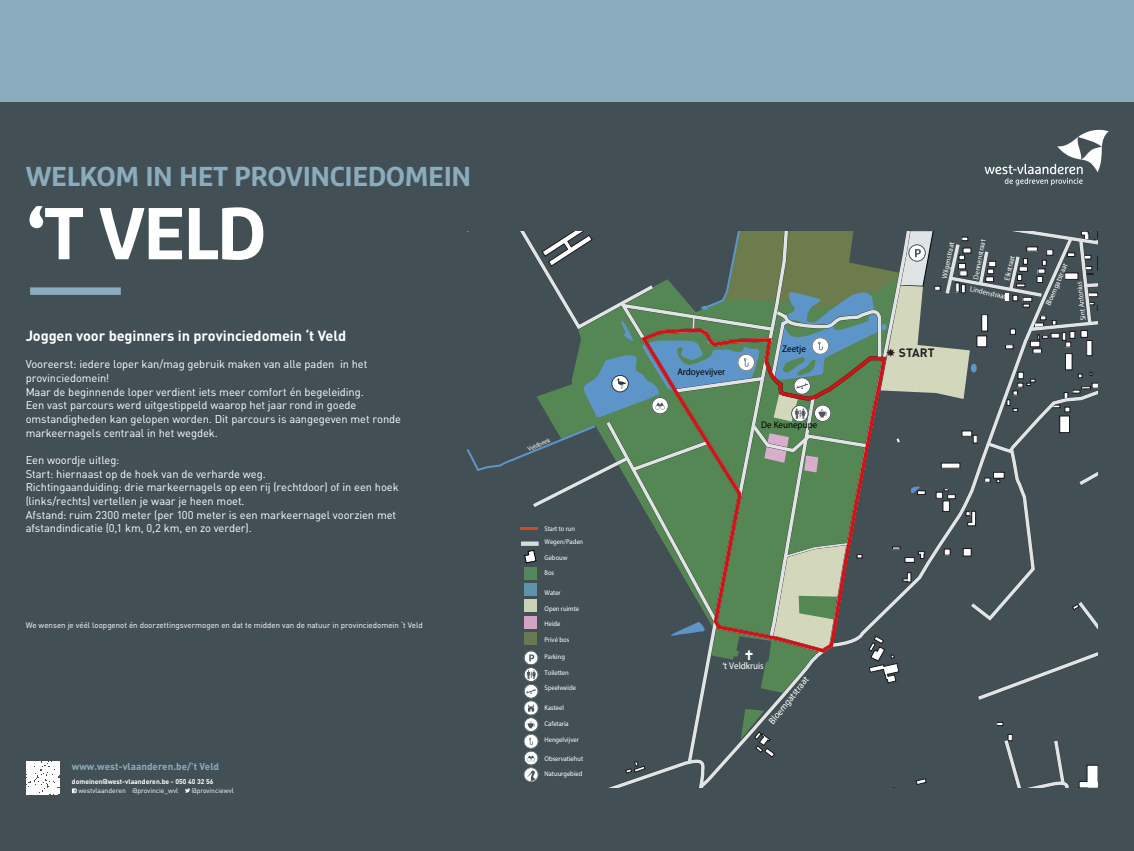
<style>
.page{position:relative;width:1134px;height:851px;background:#fff}
.page>*{position:absolute;margin:0;border:0;box-sizing:border-box;transform-origin:0 0}
.t1{font:700 73.35px "Marselis Pro";color:#fff}
.t2{font:700 27.35px "Marselis Pro";letter-spacing:-.015em;color:#8aacbc}
.t3{font:700 14.5px "DINOT";letter-spacing:-.005em;color:#fff}
.t4{font:700 12px "DINOT";color:#231f20}
.t5{font:11.15px/13.7px "DINOT";letter-spacing:-.01em;color:#fff}
.t6{font:700 9.9px "DINOT";color:#8aacbc}
.t7{font:9.65px "Myriad Pro";color:#000;scale:.94 1}
.t8{font:9.65px "Myriad Pro";color:#fff;scale:.94 1}
.t9{font:8px "DINOT";letter-spacing:-.005em;color:#fff}
.t10{font:7.5px "Myriad Pro";color:#fff;scale:.94 1}
.t11{font:6.95px "Myriad Pro";color:#fff;scale:.94 1}
.t12{font:700 6.8px/8.7px "DINOT";color:#fff}
.t13{font:6.8px "DINOT";color:#fff}
.t14{font:6.45px "Myriad Pro";color:#fff;scale:.94 1}
.s1{font-weight:400}
</style>
<div class="page">
<div style="left:0;top:102px;width:1134px;height:748px;background:#425056"></div>
<div style="left:0;top:0;width:1134px;height:102px;background:#8aacbc"></div>
<svg style="left:72px;top:788px;width:5px;height:5px"></svg>
<svg style="left:185px;top:788px;width:5px;height:4px"></svg>
<svg style="left:984px;top:129px;width:125px;height:56px"></svg>
<svg style="left:26px;top:761px;width:33px;height:33px"></svg>
<div style="left:30px;top:287px;width:91px;height:8px;background:#8aacbc"></div>
<svg style="left:467px;top:231px;width:631px;height:556px"></svg>
<p class="t2" style="left:26px;top:159px;width:447px">WELKOM IN HET PROVINCIEDOMEIN</p>
<p class="t1" style="left:26px;top:188px;width:242px">‘T VELD</p>
<p class="t3" style="left:26px;top:326px;width:322px">Joggen voor beginners in provinciedomein ‘t Veld</p>
<p class="t5" style="left:26px;top:357px;width:343px">Vooreerst: iedere loper kan/mag gebruik maken van alle paden in het provinciedomein!</p>
<p class="t5" style="left:26px;top:384px;width:340px">Maar de beginnende loper verdient iets meer comfort én begeleiding.</p>
<p class="t5" style="left:26px;top:398px;width:377px">Een vast parcours werd uitgestippeld waarop het jaar rond in goede omstandigheden kan gelopen worden. Dit parcours is aangegeven met ronde markeernagels centraal in het wegdek.</p>
<p class="t5" style="left:26px;top:452px;width:95px">Een woordje uitleg:</p>
<p class="t5" style="left:26px;top:466px;width:242px">Start: hiernaast op de hoek van de verharde weg.</p>
<p class="t5" style="left:26px;top:480px;width:375px">Richtingaanduiding: drie markeernagels op een rij (rechtdoor) of in een hoek (links/rechts) vertellen je waar je heen moet.</p>
<p class="t5" style="left:26px;top:507px;width:372px">Afstand: ruim 2300 meter (per 100 meter is een markeernagel voorzien met afstandindicatie (0,1 km, 0,2 km, en zo verder).</p>
<p class="t9" style="left:26px;top:619px;width:399px">We wensen je véél loopgenot én doorzettingsvermogen en dat te midden van de natuur in provinciedomein ‘t Veld</p>
<p class="t6" style="left:72px;top:759px;width:149px">www.west-vlaanderen.be/’t Veld</p>
<p class="t12" style="left:78px;top:776px;width:137px;text-indent:-6px">domeinen@west-vlaanderen.be - 050 40 32 56 <span class="s1">westvlaanderen @provincie_wvl</span></p>
<p class="t13" style="left:192px;top:785px;width:43px">@provinciewvl</p>
<p class="t14" style="left:526px;top:445px;width:27px;rotate:-23deg">Veldbeek</p>
<p class="t11" style="left:544px;top:524px;width:34px">Start to run</p>
<p class="t11" style="left:544px;top:537px;width:43px">Wegen/Paden</p>
<p class="t11" style="left:544px;top:553px;width:26px">Gebouw</p>
<p class="t11" style="left:544px;top:568px;width:12px">Bos</p>
<p class="t11" style="left:544px;top:588px;width:19px">Water</p>
<p class="t11" style="left:544px;top:604px;width:38px">Open ruimte</p>
<p class="t11" style="left:544px;top:619px;width:19px">Heide</p>
<p class="t11" style="left:544px;top:635px;width:28px">Privé bos</p>
<p class="t11" style="left:544px;top:652px;width:23px">Parking</p>
<p class="t11" style="left:544px;top:668px;width:27px">Toiletten</p>
<p class="t11" style="left:544px;top:683px;width:35px">Speelweide</p>
<p class="t11" style="left:544px;top:703px;width:22px">Kasteel</p>
<p class="t11" style="left:544px;top:719px;width:27px">Cafetaria</p>
<p class="t11" style="left:544px;top:734px;width:38px">Hengelvijver</p>
<p class="t11" style="left:544px;top:753px;width:43px">Observatiehut</p>
<p class="t11" style="left:544px;top:769px;width:42px">Natuurgebied</p>
<p class="t7" style="left:677px;top:365px;width:52px">Ardoyevijver</p>
<p class="t7" style="left:782px;top:342px;width:27px">Zeetje</p>
<p class="t7" style="left:761px;top:419px;width:61px">De Keunepupe</p>
<p class="t10" style="left:940px;top:278px;width:41px;rotate:-79deg">Wilgenstraat</p>
<p class="t10" style="left:971px;top:278px;width:44px;rotate:-79deg">Dennenstraat</p>
<p class="t10" style="left:971px;top:284px;width:41px;rotate:12deg">Lindenstraat</p>
<p class="t10" style="left:1002px;top:279px;width:28px;rotate:-77deg">Eikstraat</p>
<p class="t10" style="left:1043px;top:303px;width:49px;rotate:-67deg">Bloemgatstraat</p>
<p class="t10" style="left:1079px;top:321px;width:43px;rotate:-96deg">Sint Antonius</p>
<p class="t4" style="left:899px;top:345px;width:37px">START</p>
<p class="t8" style="left:722px;top:660px;width:46px">‘t Veldkruis</p>
<p class="t8" style="left:766px;top:718px;width:63px;rotate:-51deg">Bloemgatstraat</p>
</div>
